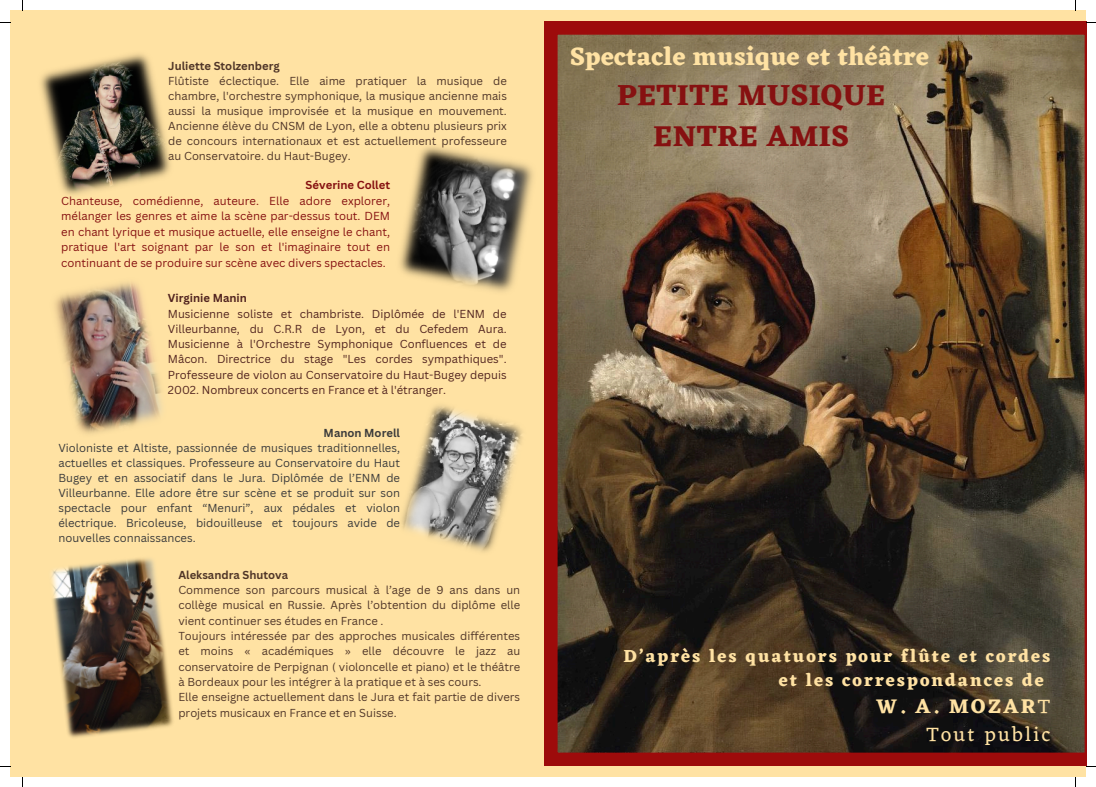
<style>
.page{position:relative;width:1096px;height:787px;background:#fff}
.page>*{position:absolute;margin:0;border:0;box-sizing:border-box;transform-origin:0 0}
.t1{font:700 30px/41.2px "Eczar";letter-spacing:.01em;color:#861111;text-align:center}
.t2{font:700 25.62px "Eczar";letter-spacing:.01em;color:#ffe2a3}
.t3{font:20.62px/28.1px "Eczar";letter-spacing:.11em;color:#ffe2a3;text-align:right}
.t4{font:700 18px/24.4px "Eczar";letter-spacing:.11em;color:#ffe2a3}
.t5{font:11.25px/15.4px "Canva Sans";color:#503628;text-align:justify}
.t6{font:11.25px/15px "Canva Sans";color:#3b3b3b;text-align:justify}
.t7{font:11.25px/15.4px "Canva Sans";color:#52241f;text-align:justify}
.t8{font:11.25px/15.6px "Canva Sans";color:#861111;text-align:justify}
.t9{font:700 11.25px "Canva Sans";color:#503628}
.t10{font:700 11.25px "Canva Sans";color:#861111}
.t11{font:700 11.25px "Canva Sans";color:#52241f}
.t12{font:700 11.25px "Canva Sans";color:#3b3b3b}
.s1{font-weight:700}
</style>
<div class="page">
<div style="left:10px;top:10px;width:1076px;height:767px;background:#ffe2a3"></div>
<img style="left:40px;top:53px;width:131px;height:142px">
<img style="left:399px;top:146px;width:134px;height:146px">
<img style="left:55px;top:282px;width:107px;height:152px">
<img style="left:401px;top:405px;width:121px;height:147px">
<img style="left:51px;top:558px;width:122px;height:180px">
<img style="left:544px;top:22px;width:542px;height:744px">
<p class="t9" style="left:168px;top:58px;width:113px">Juliette Stolzenberg</p>
<p class="t5" style="left:168px;top:74px;width:340px;line-height:15px">Flûtiste éclectique. Elle aime pratiquer la musique de chambre, l'orchestre symphonique, la musique ancienne mais aussi la musique improvisée et la musique en mouvement.<br>Ancienne élève du CNSM de Lyon, elle a obtenu plusieurs prix de concours internationaux et est actuellement professeure au Conservatoire. du Haut-Bugey.</p>
<p class="t10" style="left:305px;top:177px;width:86px">Séverine Collet</p>
<p class="t8" style="left:61px;top:193px;width:330px">Chanteuse, comédienne, auteure. Elle adore explorer, mélanger les genres et aime la scène par-dessus tout. DEM en chant lyrique et musique actuelle, elle enseigne le chant, pratique l'art soignant par le son et l'imaginaire tout en continuant de se produire sur scène avec divers spectacles.</p>
<p class="t11" style="left:168px;top:290px;width:80px">Virginie Manin</p>
<p class="t7" style="left:168px;top:305px;width:340px">Musicienne soliste et chambriste. Diplômée de l'ENM de Villeurbanne, du C.R.R de Lyon, et du Cefedem Aura.<br>Musicienne à l'Orchestre Symphonique Confluences et de Mâcon. Directrice du stage "Les cordes sympathiques".<br>Professeure de violon au Conservatoire du Haut-Bugey depuis 2002. Nombreux concerts en France et à l'étranger.</p>
<p class="t12" style="left:323px;top:425px;width:78px">Manon Morell</p>
<p class="t6" style="left:58px;top:440px;width:343px">Violoniste et Altiste, passionnée de musiques traditionnelles, actuelles et classiques. Professeure au Conservatoire du Haut Bugey et en associatif dans le Jura. Diplômée de l’ENM de Villeurbanne. Elle adore être sur scène et se produit sur son spectacle pour enfant “Menuri”, aux pédales et violon électrique. Bricoleuse, bidouilleuse et toujours avide de nouvelles connaissances.</p>
<p class="t9" style="left:178px;top:567px;width:111px">Aleksandra Shutova</p>
<p class="t5" style="left:178px;top:582px;width:343px">Commence son parcours musical à l’age de 9 ans dans un collège musical en Russie. Après l’obtention du diplôme elle vient continuer ses études en France .</p>
<p class="t5" style="left:178px;top:628px;width:343px">Toujours intéressée par des approches musicales différentes et moins « académiques » elle découvre le jazz au conservatoire de Perpignan ( violoncelle et piano) et le théâtre à Bordeaux pour les intégrer à la pratique et à ses cours.</p>
<p class="t5" style="left:178px;top:689px;width:343px">Elle enseigne actuellement dans le Jura et fait partie de divers projets musicaux en France et en Suisse.</p>
<p class="t2" style="left:569px;top:42px;width:361px">Spectacle musique et théâtre</p>
<p class="t1" style="left:617px;top:74px;width:270px">PETITE MUSIQUE<br>ENTRE AMIS</p>
<p class="t4" style="left:778px;top:643px;width:273px;text-indent:-155px">D’après les quatuors pour flûte et cordes et les correspondances de</p>
<p class="t3" style="left:876px;top:692px;width:175px"><span class="s1">W. A. MOZAR</span>T<br>Tout public</p>
</div>
